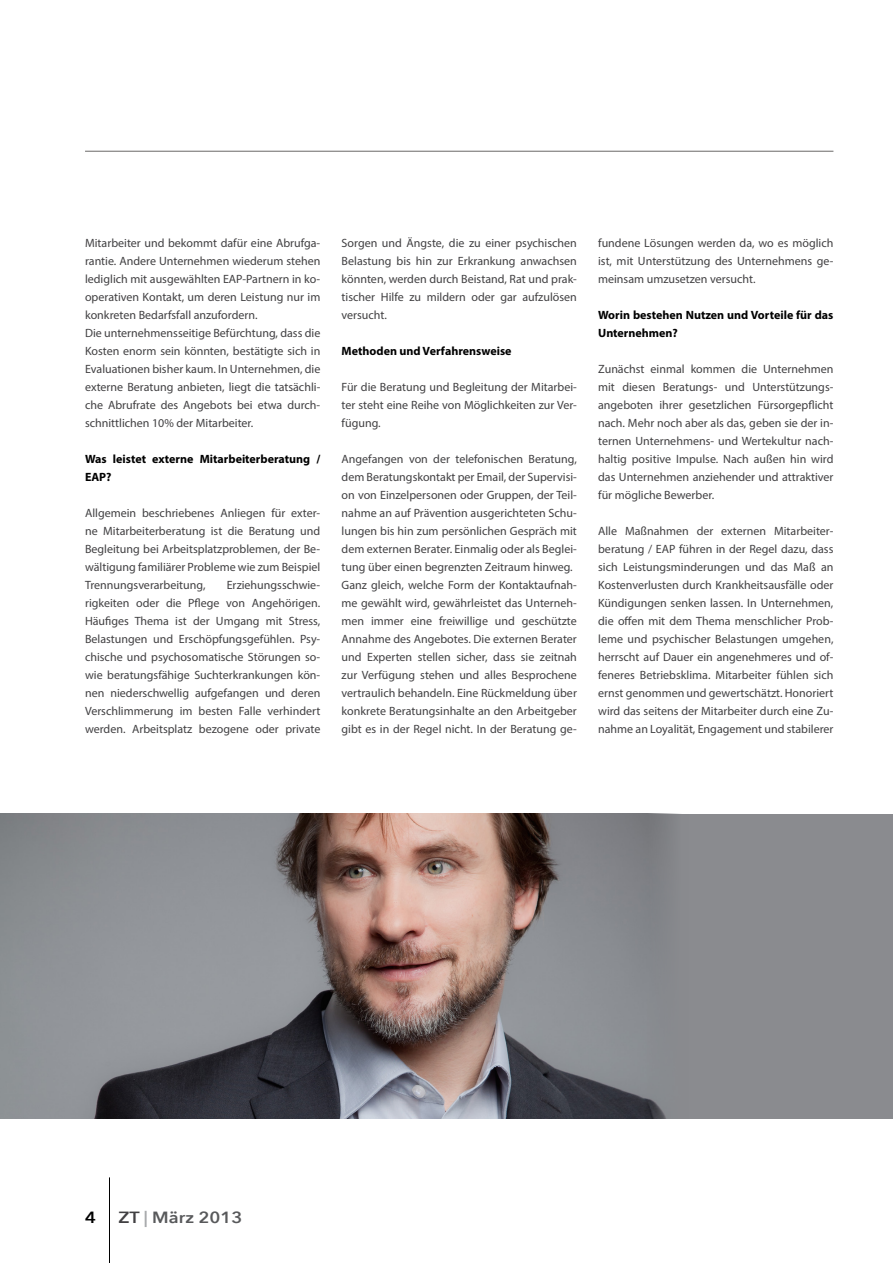
<style>
.page{position:relative;width:893px;height:1263px;background:#fff}
.page>*{position:absolute;margin:0;border:0;box-sizing:border-box;transform-origin:0 0}
.t1{font:600 16.2px "Avenir Next";color:#58595b;scale:1.11 1}
.t2{font:600 16.2px "Avenir Next";color:#000;scale:1.11 1}
.t3{font:12px/18px "Myriad Pro";color:#414042;text-align:justify}
.t4{font:700 12px/18px "Myriad Pro";color:#000}
.s1{color:#414042}
.s2{color:#a7a9ac}
</style>
<div class="page">
<hr style="left:85px;top:151px;width:748px;height:1px;background:#696867">
<hr style="left:109px;top:1177px;width:1px;height:86px;background:#000">
<div style="left:0;top:814px;width:893px;height:304px;background:#8a8b8f"></div>
<img style="left:0;top:814px;width:669px;height:304px">
<p class="t3" style="left:85px;top:234px;width:237px;text-align:left">Mitarbeiter und bekommt dafür eine Abrufga&shy;rantie. Andere Unternehmen wiederum stehen lediglich mit ausgewählten EAP-Partnern in ko&shy;operativen Kontakt, um deren Leistung nur im konkreten Bedarfsfall anzufordern.<br>Die unternehmensseitige Befürchtung, dass die Kosten enorm sein könnten, bestätigte sich in Evaluationen bisher kaum. In Unternehmen, die externe Beratung anbieten, liegt die tatsächli&shy;che Abrufrate des Angebots bei etwa durch&shy;schnittlichen 10% der Mitarbeiter.</p>
<p class="t4" style="left:85px;top:450px;width:237px">Was leistet externe Mitarbeiterberatung /<br>EAP?</p>
<p class="t3" style="left:85px;top:504px;width:237px">Allgemein beschriebenes Anliegen für exter&shy;ne Mitarbeiterberatung ist die Beratung und Begleitung bei Arbeitsplatzproblemen, der Be&shy;wältigung familiärer Probleme wie zum Beispiel Trennungsverarbeitung,</p>
<p class="t3" style="left:85px;top:576px;width:237px;text-indent:142px">Erziehungsschwie&shy;rigkeiten oder die Pflege von Angehörigen.<br>Häufiges Thema ist der Umgang mit Stress, Belastungen und Erschöpfungsgefühlen. Psy&shy;chische und psychosomatische Störungen so&shy;wie beratungsfähige Suchterkrankungen kön&shy;nen niederschwellig aufgefangen und deren Verschlimmerung im besten Falle verhindert werden. Arbeitsplatz bezogene oder private</p>
<p class="t3" style="left:342px;top:234px;width:237px">Sorgen und Ängste, die zu einer psychischen Belastung bis hin zur Erkrankung anwachsen könnten, werden durch Beistand, Rat und prak&shy;tischer Hilfe zu mildern oder gar aufzulösen versucht.</p>
<p class="t4" style="left:342px;top:342px;width:171px">Methoden und Verfahrensweise</p>
<p class="t3" style="left:342px;top:378px;width:237px">Für die Beratung und Begleitung der Mitarbei&shy;ter steht eine Reihe von Möglichkeiten zur Ver&shy;fügung.</p>
<p class="t3" style="left:342px;top:450px;width:237px;text-align:left">Angefangen von der telefonischen Beratung, dem Beratungskontakt per Email, der Supervisi&shy;on von Einzelpersonen oder Gruppen, der Teil&shy;nahme an auf Prävention ausgerichteten Schu&shy;lungen bis hin zum persönlichen Gespräch mit dem externen Berater. Einmalig oder als Beglei&shy;tung über einen begrenzten Zeitraum hinweg.<br>Ganz gleich, welche Form der Kontaktaufnah&shy;me gewählt wird, gewährleistet das Unterneh&shy;men immer eine freiwillige und geschützte Annahme des Angebotes. Die externen Berater und Experten stellen sicher, dass sie zeitnah zur Verfügung stehen und alles Besprochene vertraulich behandeln. Eine Rückmeldung über konkrete Beratungsinhalte an den Arbeitgeber gibt es in der Regel nicht. In der Beratung ge-</p>
<p class="t3" style="left:598px;top:234px;width:237px">fundene Lösungen werden da, wo es möglich ist, mit Unterstützung des Unternehmens ge&shy;meinsam umzusetzen versucht.</p>
<p class="t4" style="left:598px;top:306px;width:237px">Worin bestehen Nutzen und Vorteile für das<br>Unternehmen?</p>
<p class="t3" style="left:598px;top:360px;width:237px">Zunächst einmal kommen die Unternehmen mit diesen Beratungs- und Unterstützungs&shy;angeboten ihrer gesetzlichen Fürsorgepflicht nach. Mehr noch aber als das, geben sie der in&shy;ternen Unternehmens- und Wertekultur nach&shy;haltig positive Impulse. Nach außen hin wird das Unternehmen anziehender und attraktiver für mögliche Bewerber.</p>
<p class="t3" style="left:598px;top:522px;width:237px">Alle Maßnahmen der externen Mitarbeiter&shy;beratung / EAP führen in der Regel dazu, dass sich Leistungsminderungen und das Maß an Kostenverlusten durch Krankheitsausfälle oder Kündigungen senken lassen. In Unternehmen, die offen mit dem Thema menschlicher Prob&shy;leme und psychischer Belastungen umgehen, herrscht auf Dauer ein angenehmeres und of&shy;feneres Betriebsklima. Mitarbeiter fühlen sich ernst genommen und gewertschätzt. Honoriert wird das seitens der Mitarbeiter durch eine Zu&shy;nahme an Loyalität, Engagement und stabilerer</p>
<h1 class="t2" style="left:85px;top:1207px;width:11px">4</h1>
<h1 class="t1" style="left:119px;top:1207px;width:113px"><span class="s1">ZT</span> <span class="s2">|</span> März 2013</h1>
</div>
